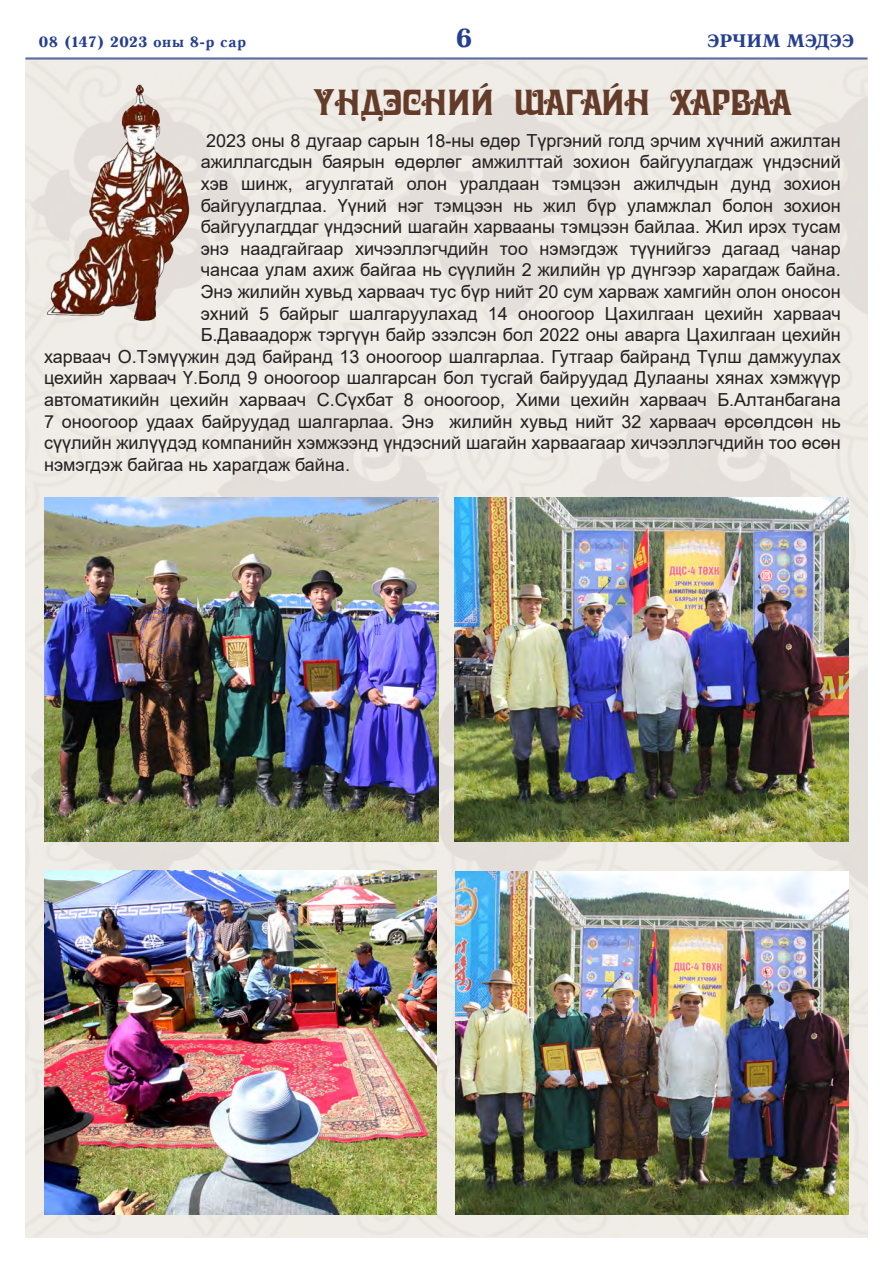
<style>
.page{position:relative;width:893px;height:1263px;background:#fff}
.page>*{position:absolute;margin:0;border:0;box-sizing:border-box;transform-origin:0 0}
.t1{font:36px "Mogul Davida";color:#643b29}
.t2{font:700 27px "Mogul Antiqua";color:#253f8e}
.t3{font:700 18.45px "Mogul Antiqua";color:#253f8e}
.t4{font:18px "Arial";color:#231f20}
.t5{font:700 15.3px "Mogul Antiqua";color:#253f8e}
</style>
<div class="page">
<hr style="left:26px;top:58px;width:841px;height:1px;background:#253f8e">
<img style="left:26px;top:59px;width:841px;height:1178px">
<img style="left:44px;top:497px;width:394px;height:345px">
<img style="left:455px;top:497px;width:394px;height:345px">
<img style="left:44px;top:870px;width:393px;height:344px">
<img style="left:26px;top:78px;width:175px;height:250px">
<img style="left:456px;top:872px;width:393px;height:343px">
<p class="t5" style="left:39px;top:34px;width:209px">08 (147) 2023 оны 8-р сар</p>
<h2 class="t2" style="left:455px;top:24px;width:19px">6</h2>
<p class="t3" style="left:707px;top:31px;width:149px">ЭРЧИМ МЭДЭЭ</p>
<p class="t1" style="left:315px;top:83px;width:478px">ҮНДЭСНИЙ ШАГАЙН ХАРВАА</p>
<p class="t4" style="left:206px;top:128px;width:636px">2023 оны 8 дугаар сарын 18-ны өдөр Түргэний голд эрчим хүчний ажилтан</p>
<p class="t4" style="left:201px;top:150px;width:641px">ажиллагсдын баярын өдөрлөг амжилттай зохион байгуулагдаж үндэсний</p>
<p class="t4" style="left:201px;top:171px;width:641px">хэв шинж, агуулгатай олон уралдаан тэмцээн ажилчдын дунд зохион</p>
<p class="t4" style="left:201px;top:193px;width:641px">байгуулагдлаа. Үүний нэг тэмцээн нь жил бүр уламжлал болон зохион</p>
<p class="t4" style="left:201px;top:215px;width:641px">байгуулагддаг үндэсний шагайн харвааны тэмцээн байлаа. Жил ирэх тусам</p>
<p class="t4" style="left:201px;top:236px;width:641px">энэ наадгайгаар хичээллэгчдийн тоо нэмэгдэж түүнийгээ дагаад чанар</p>
<p class="t4" style="left:201px;top:258px;width:641px">чансаа улам ахиж байгаа нь сүүлийн 2 жилийн үр дүнгээр харагдаж байна.</p>
<p class="t4" style="left:201px;top:279px;width:641px">Энэ жилийн хувьд харваач тус бүр нийт 20 сум харваж хамгийн олон оносон</p>
<p class="t4" style="left:201px;top:301px;width:641px">эхний 5 байрыг шалгаруулахад 14 оноогоор Цахилгаан цехийн харваач</p>
<p class="t4" style="left:201px;top:323px;width:641px">Б.Даваадорж тэргүүн байр эзэлсэн бол 2022 оны аварга Цахилгаан цехийн</p>
<p class="t4" style="left:44px;top:344px;width:798px">харваач О.Тэмүүжин дэд байранд 13 оноогоор шалгарлаа. Гутгаар байранд Түлш дамжуулах</p>
<p class="t4" style="left:44px;top:366px;width:798px">цехийн харваач Ү.Болд 9 оноогоор шалгарсан бол тусгай байруудад Дулааны хянах хэмжүүр</p>
<p class="t4" style="left:44px;top:387px;width:798px">автоматикийн цехийн харваач С.Сүхбат 8 оноогоор, Хими цехийн харваач Б.Алтанбагана</p>
<p class="t4" style="left:44px;top:409px;width:798px">7 оноогоор удаах байруудад шалгарлаа. Энэ жилийн хувьд нийт 32 харваач өрсөлдсөн нь</p>
<p class="t4" style="left:44px;top:431px;width:798px">сүүлийн жилүүдэд компанийн хэмжээнд үндэсний шагайн харваагаар хичээллэгчдийн тоо өсөн</p>
<p class="t4" style="left:44px;top:452px;width:307px">нэмэгдэж байгаа нь харагдаж байна.</p>
</div>
